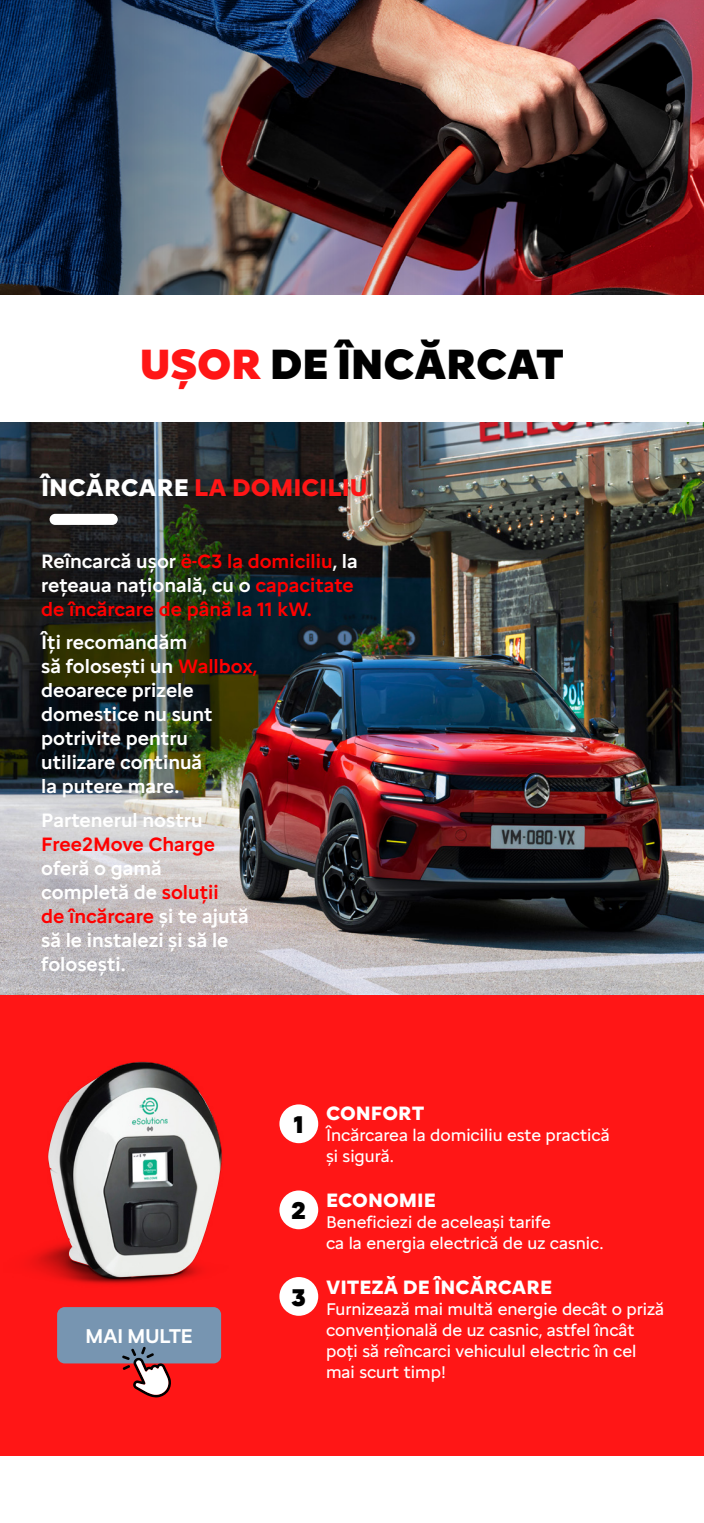
<style>
.page{position:relative;width:704px;height:1523px;background:#fff}
.page>*{position:absolute;margin:0;border:0;box-sizing:border-box;transform-origin:0 0}
.t1{font:900 43.75px "Citroen Type";letter-spacing:-.01em;color:#000}
.t2{font:700 25px "Citroen Type";color:#ff1616}
.t3{font:900 25px "Citroen Type";color:#000}
.t4{font:500 20.62px "Citroen Type";letter-spacing:-.025em;color:#fff}
.t5{font:500 20px/24px "Citroen Type";color:#fff}
.t6{font:500 20px/24px "Citroen Type";color:#f00}
.t7{font:700 20px "Citroen Type";color:#fff}
.t8{font:17.5px/21px "Citroen Type";color:#fff}
.s1{color:#ff1616}
.s2{color:#fff}
.s3{color:#f00}
</style>
<div class="page">
<img style="left:0;top:0;width:703px;height:295px">
<div style="left:0;top:976px;width:703px;height:479px;background:#ff1616"></div>
<img style="left:29px;top:1061px;width:161px;height:224px">
<img style="left:48px;top:1062px;width:174px;height:215px">
<div style="left:57px;top:1307px;width:164px;height:56px;background:#7795b1;border-radius:8px"></div>
<svg style="left:122px;top:1346px;width:49px;height:51px"></svg>
<div style="left:279px;top:1104px;width:39px;height:39px;background:#fff;border-radius:50%"></div>
<div style="left:279px;top:1190px;width:39px;height:39px;background:#fff;border-radius:50%"></div>
<div style="left:279px;top:1277px;width:39px;height:38px;background:#fff;border-radius:50%"></div>
<img style="left:0;top:423px;width:703px;height:571px">
<div style="left:50px;top:514px;width:68px;height:11px;background:#fff;border-radius:6px"></div>
<h1 class="t1" style="left:140px;top:331px;width:425px"><span class="s1">UȘOR</span> DE ÎNCĂRCAT</h1>
<h2 class="t2" style="left:41px;top:468px;width:327px"><span class="s2">ÎNCĂRCARE</span> LA DOMICILIU</h2>
<p class="t6" style="left:41px;top:547px;width:318px"><span class="s2">Reîncarcă ușor</span> ë-C3 la domiciliu<span class="s2">, la rețeaua națională, cu o</span> capacitate de încărcare de până la 11 kW.</p>
<p class="t5" style="left:41px;top:628px;width:217px">Îți recomandăm<br>să folosești un <span class="s3">Wallbox, </span>deoarece prizele domestice nu sunt potrivite pentru utilizare continuă<br>la putere mare.</p>
<p class="t5" style="left:41px;top:806px;width:163px">Partenerul nostru</p>
<p class="t6" style="left:41px;top:830px;width:175px">Free2Move Charge</p>
<p class="t5" style="left:41px;top:854px;width:209px">oferă o gamă completă de <span class="s3">soluții<br>de încărcare</span> și te ajută să le instalezi și să le folosești.</p>
<p class="t4" style="left:85px;top:1320px;width:109px">MAI MULTE</p>
<h2 class="t3" style="left:293px;top:1105px;width:12px">1</h2>
<h2 class="t3" style="left:291px;top:1191px;width:16px">2</h2>
<h2 class="t3" style="left:291px;top:1278px;width:16px">3</h2>
<p class="t7" style="left:326px;top:1098px;width:100px">CONFORT</p>
<p class="t8" style="left:326px;top:1123px;width:285px">Încărcarea la domiciliu este practică și sigură.</p>
<p class="t7" style="left:326px;top:1185px;width:111px">ECONOMIE</p>
<p class="t8" style="left:326px;top:1210px;width:279px">Beneficiezi de aceleași tarife<br>ca la energia electrică de uz casnic.</p>
<p class="t7" style="left:326px;top:1272px;width:227px">VITEZĂ DE ÎNCĂRCARE</p>
<p class="t8" style="left:326px;top:1297px;width:339px">Furnizează mai multă energie decât o priză convențională de uz casnic, astfel încât poți să reîncarci vehiculul electric în cel mai scurt timp!</p>
</div>
